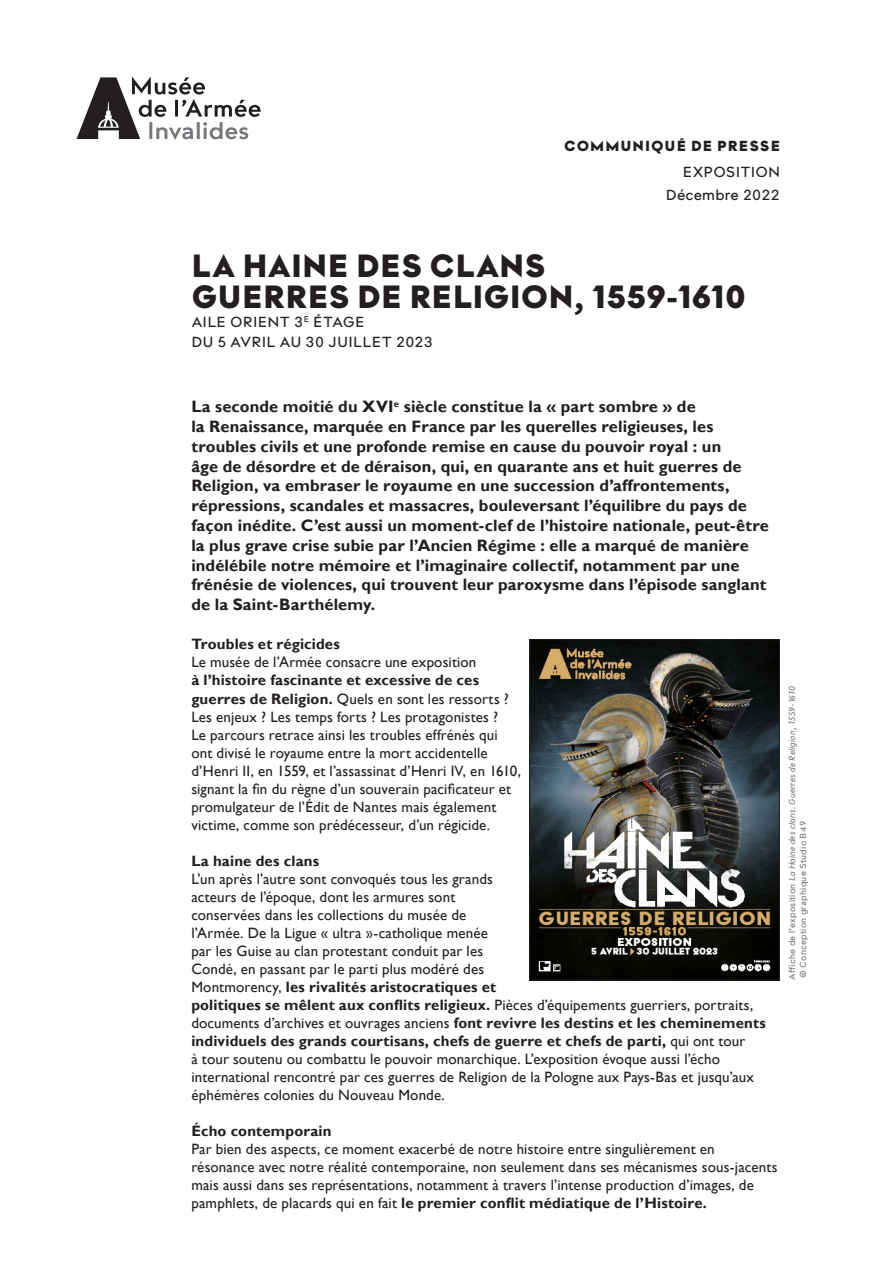
<style>
.page{position:relative;width:893px;height:1263px;background:#fff}
.page>*{position:absolute;margin:0;border:0;box-sizing:border-box;transform-origin:0 0}
.sous-titre{font:33px "Kelvin Md AI Sansnoir";color:#231f20}
.Texte_courant{font:700 16.5px/19.8px "Gill Sans";letter-spacing:.005em;color:#231f20}
.Texte_courant-2{font:15px/18px "Gill Sans";letter-spacing:.01em;color:#231f20}
.sous-titre-2{font:15px/19.5px "Kelvin Md AI Sansclair";letter-spacing:.005em;color:#231f20}
.Texte_courant-3{font:700 15px "Gill Sans";letter-spacing:.01em;color:#231f20}
.t1{font:15px/26px "Kelvin Md AI Sansnoir";letter-spacing:.065em;color:#231f20;text-align:right}
.t2{font:9px/10.8px "Kelvin Md AI Sansclair";letter-spacing:.025em;color:#76787b}
.s1{font-family:"Kelvin Md AI Sansclair"}
.s2{font-weight:700}
.s3{font-family:"Kelvin Md AI Sansclairitalique"}
</style>
<div class="page">
<svg style="left:77px;top:77px;width:184px;height:63px"></svg>
<img style="left:531px;top:641px;width:247px;height:337px">
<div style="left:529px;top:639px;width:251px;height:341px;border:1px solid #231f20"></div>
<p class="t1" style="left:564px;top:134px;width:218px">COMMUNIQUÉ DE PRESSE<br><span class="s1">EXPOSITION</span></p>
<p class="sous-titre-2" style="left:666px;top:185px;width:116px">Décembre 2022</p>
<p class="sous-titre" style="left:191px;top:250px;width:356px">LA HAINE DES CLANS</p>
<p class="sous-titre" style="left:191px;top:280px;width:556px">GUERRES DE RELIGION, 1559-1610</p>
<p class="sous-titre-2" style="left:191px;top:313px;width:244px">AILE ORIENT 3<sup>E</sup> ÉTAGE<br>DU 5 AVRIL AU 30 JUILLET 2023</p>
<p class="Texte_courant" style="left:191px;top:397px;width:579px">La seconde moitié du XVI<sup>e</sup> siècle constitue la « part sombre » de<br>la Renaissance, marquée en France par les querelles religieuses, les troubles civils et une profonde remise en cause du pouvoir royal : un<br>âge de désordre et de déraison, qui, en quarante ans et huit guerres de Religion, va embraser le royaume en une succession d’affrontements, répressions, scandales et massacres, bouleversant l’équilibre du pays de façon inédite. C’est aussi un moment-clef de l’histoire nationale, peut-être la plus grave crise subie par l’Ancien Régime : elle a marqué de manière indélébile notre mémoire et l’imaginaire collectif, notamment par une frénésie de violences, qui trouvent leur paroxysme dans l’épisode sanglant de la Saint-Barthélemy.</p>
<p class="Texte_courant-3" style="left:191px;top:635px;width:150px">Troubles et régicides</p>
<p class="Texte_courant-2" style="left:191px;top:654px;width:331px">Le musée de l’Armée consacre une exposition<br><span class="s2">à l’histoire fascinante et excessive de ces guerres de Religion.</span> Quels en sont les ressorts ?<br>Les enjeux ? Les temps forts ? Les protagonistes ?<br>Le parcours retrace ainsi les troubles effrénés qui ont divisé le royaume entre la mort accidentelle d’Henri II, en 1559, et l’assassinat d’Henri IV, en 1610, signant la fin du règne d’un souverain pacificateur et promulgateur de l’Édit de Nantes mais également victime, comme son prédécesseur, d’un régicide.</p>
<p class="Texte_courant-3" style="left:191px;top:851px;width:129px">La haine des clans</p>
<p class="Texte_courant-2" style="left:191px;top:870px;width:576px">L’un après l’autre sont convoqués tous les grands<br>acteurs de l’époque, dont les armures sont<br>conservées dans les collections du musée de<br>l’Armée. De la Ligue « ultra »-catholique menée<br>par les Guise au clan protestant conduit par les<br>Condé, en passant par le parti plus modéré des<br>Montmorency, <span class="s2">les rivalités aristocratiques et<br>politiques se mêlent aux conflits religieux.</span> Pièces d’équipements guerriers, portraits, documents d’archives et ouvrages anciens <span class="s2">font revivre les destins et les cheminements individuels des grands courtisans, chefs de guerre et chefs de parti,</span> qui ont tour<br>à tour soutenu ou combattu le pouvoir monarchique. L’exposition évoque aussi l’écho international rencontré par ces guerres de Religion de la Pologne aux Pays-Bas et jusqu’aux éphémères colonies du Nouveau Monde.</p>
<p class="Texte_courant-3" style="left:191px;top:1121px;width:142px">Écho contemporain</p>
<p class="Texte_courant-2" style="left:191px;top:1140px;width:588px">Par bien des aspects, ce moment exacerbé de notre histoire entre singulièrement en résonance avec notre réalité contemporaine, non seulement dans ses mécanismes sous-jacents mais aussi dans ses représentations, notamment à travers l’intense production d’images, de pamphlets, de placards qui en fait <span class="s2">le premier conflit médiatique de l’Histoire.</span></p>
<p class="t2" style="left:787px;top:980px;width:296px;rotate:-90deg">Affiche de l’exposition <span class="s3">La Haine des clans. Guerres de Religion, 1559-1610 </span>© Conception graphique Studio B49</p>
</div>
